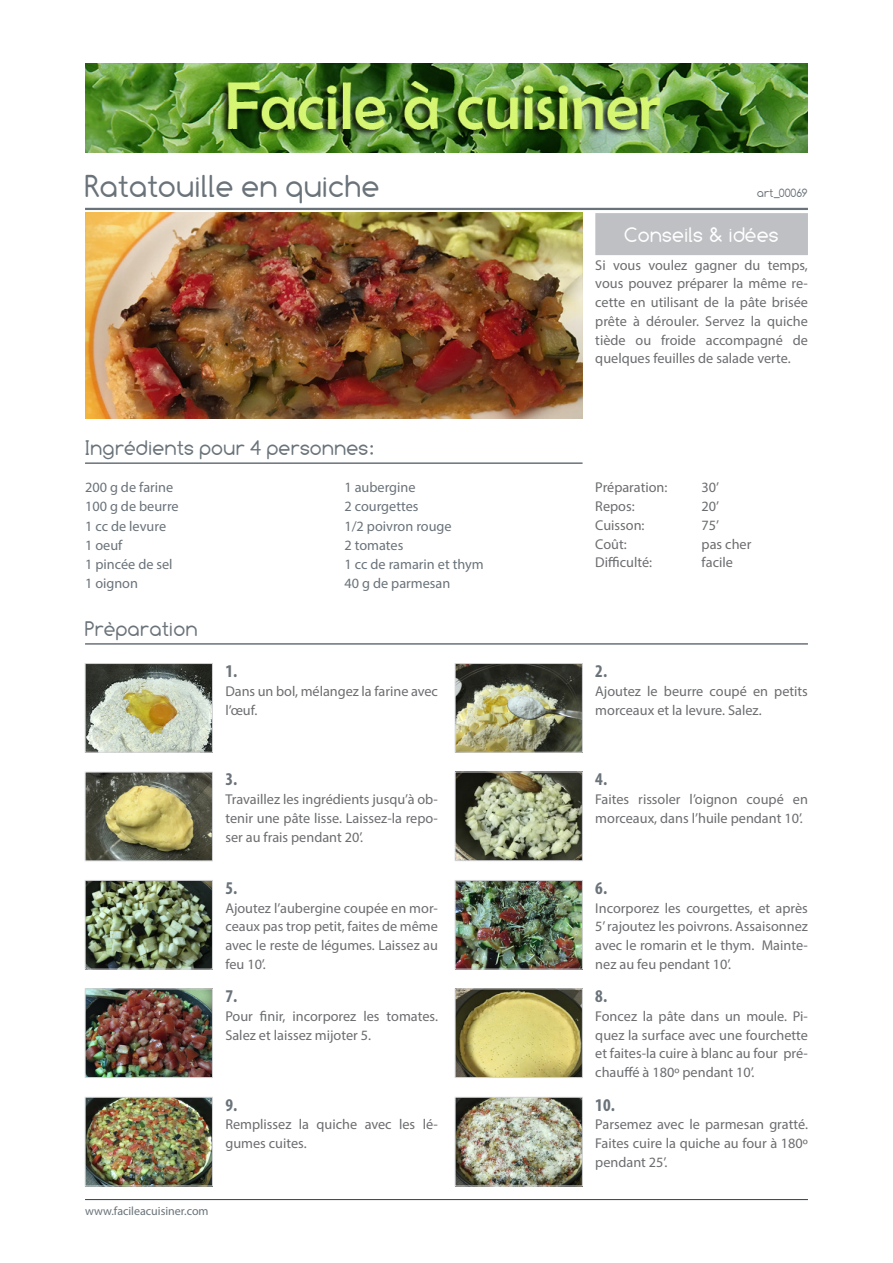
<style>
.page{position:relative;width:893px;height:1263px;background:#fff}
.page>*{position:absolute;margin:0;border:0;box-sizing:border-box;transform-origin:0 0}
.t1{font:31.5px "Comfortaa";color:#6a737a}
.t2{font:21px "Comfortaa";color:#6a737a}
.t3{font:21px "Comfortaa";color:#fff}
.t4{font:700 condensed 18px "Myriad Pro";color:#6a737a}
.t5{font:14.25px/18.8px "Myriad Pro";color:#6c6d70;text-align:justify}
.t6{font:14.25px/19px "Myriad Pro";color:#6a737a}
.t7{font:12px "Myriad Pro";color:#6a737a}
.t8{font:12px "Comfortaa";color:#6a737a}
</style>
<div class="page">
<img style="left:85px;top:64px;width:723px;height:88px">
<hr style="left:85px;top:208px;width:723px;height:2px;background:#6a737a">
<hr style="left:85px;top:643px;width:723px;height:2px;background:#6a737a">
<img style="left:87px;top:665px;width:124px;height:85px">
<div style="left:85px;top:663px;width:128px;height:89px;border:1px solid #d4d5d7"></div>
<img style="left:87px;top:774px;width:124px;height:85px">
<div style="left:85px;top:772px;width:128px;height:89px;border:1px solid #d4d5d7"></div>
<img style="left:87px;top:882px;width:124px;height:85px">
<div style="left:85px;top:880px;width:128px;height:89px;border:1px solid #d4d5d7"></div>
<img style="left:87px;top:991px;width:124px;height:85px">
<div style="left:85px;top:989px;width:128px;height:89px;border:1px solid #d4d5d7"></div>
<img style="left:87px;top:1099px;width:124px;height:85px">
<div style="left:85px;top:1097px;width:128px;height:89px;border:1px solid #d4d5d7"></div>
<img style="left:457px;top:665px;width:124px;height:85px">
<div style="left:455px;top:663px;width:128px;height:89px;border:1px solid #d4d5d7"></div>
<img style="left:457px;top:774px;width:124px;height:85px">
<div style="left:455px;top:772px;width:128px;height:89px;border:1px solid #d4d5d7"></div>
<img style="left:457px;top:882px;width:124px;height:85px">
<div style="left:455px;top:880px;width:128px;height:89px;border:1px solid #d4d5d7"></div>
<img style="left:457px;top:991px;width:124px;height:85px">
<div style="left:455px;top:989px;width:128px;height:89px;border:1px solid #d4d5d7"></div>
<hr style="left:85px;top:1199px;width:723px;height:1px;background:#313e48">
<img style="left:85px;top:213px;width:498px;height:206px">
<div style="left:595px;top:213px;width:213px;height:42px;background:#bec0c4"></div>
<hr style="left:85px;top:462px;width:498px;height:2px;background:#6a737a">
<img style="left:457px;top:1099px;width:124px;height:85px">
<div style="left:455px;top:1097px;width:128px;height:89px;border:1px solid #d4d5d7"></div>
<h1 class="t1" style="left:85px;top:169px;width:296px">Ratatouille en quiche</h1>
<h2 class="t2" style="left:85px;top:436px;width:291px">Ingrédients pour 4 personnes:</h2>
<p class="t8" style="left:757px;top:186px;width:52px">art_00069</p>
<h2 class="t3" style="left:624px;top:223px;width:156px">Conseils &amp; idées</h2>
<p class="t5" style="left:595px;top:255px;width:214px">Si vous voulez gagner du temps, vous pouvez préparer la même re&shy;cette en utilisant de la pâte brisée prête à dérouler. Servez la quiche tiède ou froide accompagné de quelques feuilles de salade verte.</p>
<p class="t6" style="left:85px;top:478px;width:95px">200 g de farine<br>100 g de beurre<br>1 cc de levure<br>1 oeuf<br>1 pincée de sel<br>1 oignon</p>
<p class="t6" style="left:344px;top:478px;width:141px">1 aubergine<br>2 courgettes<br>1/2 poivron rouge<br>2 tomates<br>1 cc de ramarin et thym<br>40 g de parmesan</p>
<p class="t5" style="left:595px;top:478px;width:74px">Préparation:</p>
<p class="t5" style="left:702px;top:478px;width:19px">30’</p>
<p class="t5" style="left:595px;top:497px;width:41px">Repos:</p>
<p class="t5" style="left:702px;top:497px;width:19px">20’</p>
<p class="t5" style="left:595px;top:515px;width:51px">Cuisson:</p>
<p class="t5" style="left:702px;top:515px;width:19px">75’</p>
<p class="t5" style="left:595px;top:534px;width:33px">Coût:</p>
<p class="t5" style="left:702px;top:534px;width:51px">pas cher</p>
<p class="t5" style="left:595px;top:553px;width:58px">Difficulté:</p>
<p class="t5" style="left:702px;top:553px;width:33px">facile</p>
<h2 class="t2" style="left:85px;top:617px;width:114px">Prèparation</h2>
<p class="t4" style="left:225px;top:660px;width:13px">1.</p>
<p class="t5" style="left:225px;top:681px;width:214px">Dans un bol, mélangez la farine avec l’œuf.</p>
<p class="t4" style="left:225px;top:768px;width:13px">3.</p>
<p class="t5" style="left:225px;top:790px;width:214px">Travaillez les ingrédients jusqu’à ob&shy;tenir une pâte lisse. Laissez-la repo&shy;ser au frais pendant 20’.</p>
<p class="t4" style="left:225px;top:876px;width:13px">5.</p>
<p class="t5" style="left:225px;top:898px;width:214px">Ajoutez l’aubergine coupée en mor&shy;ceaux pas trop petit, faites de même avec le reste de légumes. Laissez au feu 10’.</p>
<p class="t4" style="left:225px;top:985px;width:13px">7.</p>
<p class="t5" style="left:225px;top:1006px;width:214px">Pour finir, incorporez les tomates.<br>Salez et laissez mijoter 5.</p>
<p class="t4" style="left:225px;top:1093px;width:13px">9.</p>
<p class="t5" style="left:225px;top:1115px;width:214px">Remplissez la quiche avec les lé&shy;gumes cuites.</p>
<p class="t7" style="left:85px;top:1203px;width:125px">www.facileacuisiner.com</p>
<p class="t4" style="left:595px;top:660px;width:13px">2.</p>
<p class="t5" style="left:595px;top:681px;width:214px">Ajoutez le beurre coupé en petits morceaux et la levure. Salez.</p>
<p class="t4" style="left:595px;top:768px;width:13px">4.</p>
<p class="t5" style="left:595px;top:790px;width:214px">Faites rissoler l’oignon coupé en morceaux, dans l’huile pendant 10’.</p>
<p class="t4" style="left:595px;top:876px;width:13px">6.</p>
<p class="t5" style="left:595px;top:898px;width:214px">Incorporez les courgettes, et après 5’ rajoutez les poivrons. Assaisonnez avec le romarin et le thym. Mainte&shy;nez au feu pendant 10’.</p>
<p class="t4" style="left:595px;top:985px;width:13px">8.</p>
<p class="t5" style="left:595px;top:1006px;width:214px">Foncez la pâte dans un moule. Pi&shy;quez la surface avec une fourchette et faites-la cuire à blanc au four pré&shy;chauffé à 180º pendant 10’.</p>
<p class="t4" style="left:595px;top:1093px;width:21px">10.</p>
<p class="t5" style="left:595px;top:1115px;width:214px">Parsemez avec le parmesan gratté.<br>Faites cuire la quiche au four à 180º pendant 25’.</p>
</div>
